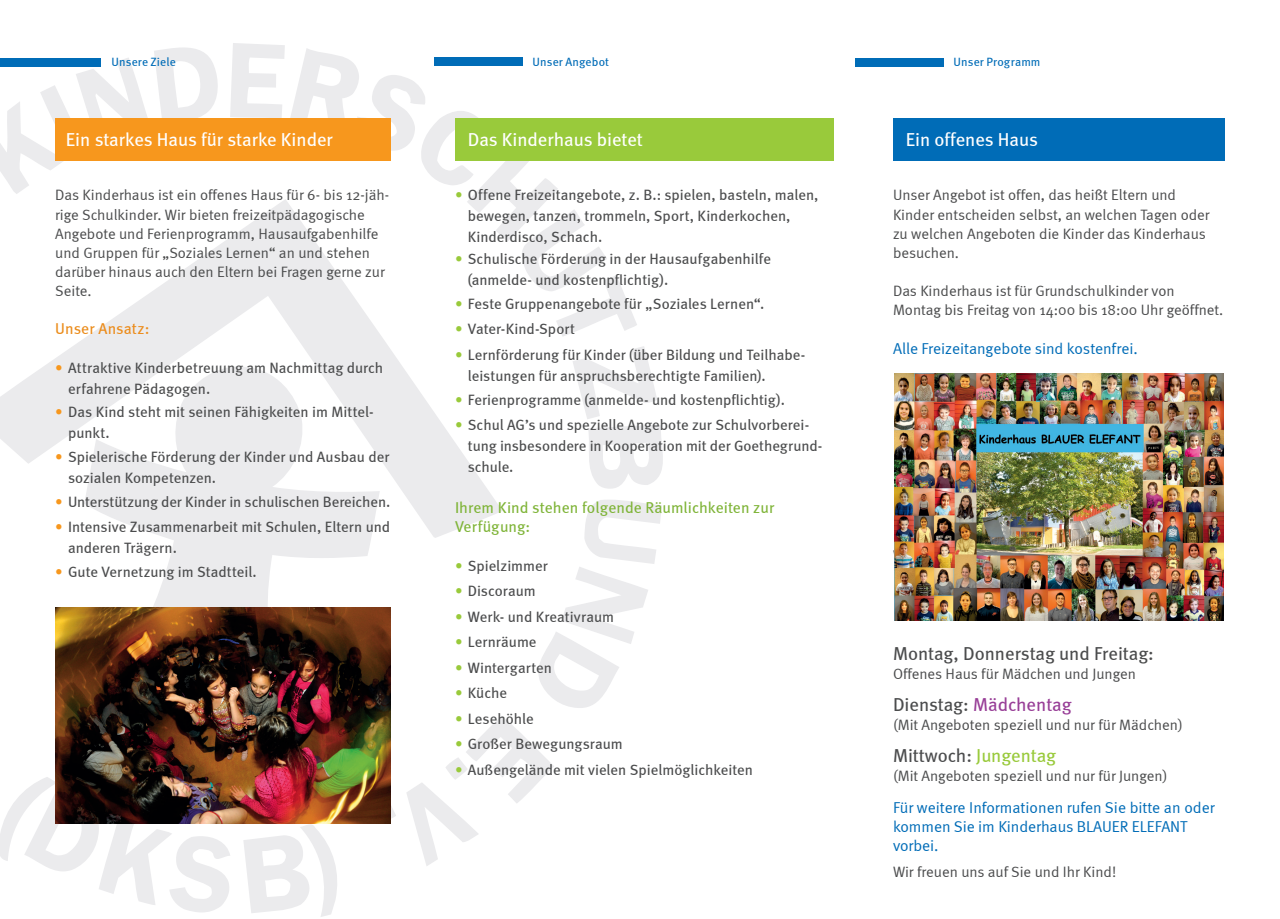
<style>
.page{position:relative;width:1280px;height:919px;background:#fff}
.page>*{position:absolute;margin:0;border:0;box-sizing:border-box;transform-origin:0 0}
.t1{font:18.75px "Meta";color:#fff}
.t2{font:18.75px "Meta";color:#4b4c4d}
.t3{font:18.75px "Meta";color:#983e97}
.t4{font:15.75px/18.9px "Meta Normal";letter-spacing:-.005em;color:#006cb7}
.t5{font:15.75px/19.2px "Meta";letter-spacing:.005em;color:#7fb438}
.t6{font:15.75px "Meta";letter-spacing:.005em;color:#eb8c1b}
.t7{font:15px/21px "Meta";color:#4b4c4d}
.t8{font:15px/19.2px "Meta Normal";color:#4b4c4d}
.t9{font:12px "Meta";letter-spacing:.01em;color:#006cb7}
.s1{color:#f7971d}
.s2{color:#99ca3b}
.s3{color:#4b4c4d}
</style>
<div class="page">
<svg style="left:0;top:43px;width:663px;height:874px"></svg>
<div style="left:0;top:58px;width:101px;height:8px;background:#006cb7"></div>
<div style="left:855px;top:58px;width:88px;height:8px;background:#006cb7"></div>
<div style="left:55px;top:118px;width:336px;height:43px;background:#f7971d"></div>
<div style="left:455px;top:118px;width:378px;height:43px;background:#99ca3b"></div>
<div style="left:893px;top:118px;width:332px;height:43px;background:#006cb7"></div>
<div style="left:434px;top:58px;width:88px;height:8px;background:#006cb7"></div>
<img style="left:55px;top:607px;width:335px;height:216px">
<img style="left:894px;top:373px;width:329px;height:247px">
<p class="t9" style="left:533px;top:55px;width:78px">Unser Angebot</p>
<p class="t9" style="left:112px;top:55px;width:66px">Unsere Ziele</p>
<p class="t9" style="left:954px;top:55px;width:88px">Unser Programm</p>
<p class="t1" style="left:66px;top:128px;width:269px">Ein starkes Haus für starke Kinder</p>
<p class="t1" style="left:468px;top:128px;width:177px">Das Kinderhaus bietet</p>
<p class="t1" style="left:906px;top:128px;width:134px">Ein offenes Haus</p>
<p class="t8" style="left:55px;top:185px;width:335px">Das Kinderhaus ist ein offenes Haus für 6- bis 12-jäh&shy;rige Schulkinder. Wir bieten freizeitpädagogische Angebote und Ferienprogramm, Hausaufgabenhilfe und Gruppen für „Soziales Lernen“ an und stehen darüber hinaus auch den Eltern bei Fragen gerne zur Seite.</p>
<p class="t6" style="left:55px;top:319px;width:96px">Unser Ansatz:</p>
<p class="t7" style="left:68px;top:357px;width:317px;text-indent:-13px"><span class="s1">•</span> Attraktive Kinderbetreuung am Nachmittag durch erfahrene Pädagogen.</p>
<p class="t7" style="left:68px;top:401px;width:307px;text-indent:-13px"><span class="s1">•</span> Das Kind steht mit seinen Fähigkeiten im Mittel&shy;punkt.</p>
<p class="t7" style="left:68px;top:446px;width:323px;text-indent:-13px"><span class="s1">•</span> Spielerische Förderung der Kinder und Ausbau der sozialen Kompetenzen.</p>
<p class="t7" style="left:55px;top:490px;width:337px"><span class="s1">•</span> Unterstützung der Kinder in schulischen Bereichen.</p>
<p class="t7" style="left:68px;top:516px;width:324px;text-indent:-13px"><span class="s1">•</span> Intensive Zusammenarbeit mit Schulen, Eltern und anderen Trägern.</p>
<p class="t7" style="left:55px;top:561px;width:203px"><span class="s1">•</span> Gute Vernetzung im Stadtteil.</p>
<p class="t7" style="left:468px;top:184px;width:352px;text-indent:-13px"><span class="s2">•</span> Offene Freizeitangebote, z. B.: spielen, basteln, malen, bewegen, tanzen, trommeln, Sport, Kinderkochen,<br>Kinderdisco, Schach.</p>
<p class="t7" style="left:468px;top:248px;width:305px;text-indent:-13px"><span class="s2">•</span> Schulische Förderung in der Hausaufgabenhilfe (anmelde- und kostenpflichtig).</p>
<p class="t7" style="left:455px;top:293px;width:311px"><span class="s2">•</span> Feste Gruppenangebote für „Soziales Lernen“.</p>
<p class="t7" style="left:455px;top:318px;width:121px"><span class="s2">•</span> Vater-Kind-Sport</p>
<p class="t7" style="left:468px;top:344px;width:339px;text-indent:-13px"><span class="s2">•</span> Lernförderung für Kinder (über Bildung und Teilhabe&shy;leistungen für anspruchsberechtigte Familien).</p>
<p class="t7" style="left:455px;top:388px;width:331px"><span class="s2">•</span> Ferienprogramme (anmelde- und kostenpflichtig).</p>
<p class="t7" style="left:468px;top:414px;width:356px;text-indent:-13px"><span class="s2">•</span> Schul AG’s und spezielle Angebote zur Schulvorberei&shy;tung insbesondere in Kooperation mit der Goethegrund&shy;schule.</p>
<p class="t5" style="left:455px;top:498px;width:321px">Ihrem Kind stehen folgende Räumlichkeiten zur<br>Verfügung:</p>
<p class="t7" style="left:455px;top:554px;width:94px"><span class="s2">•</span> Spielzimmer</p>
<p class="t7" style="left:455px;top:580px;width:82px"><span class="s2">•</span> Discoraum</p>
<p class="t7" style="left:455px;top:605px;width:161px"><span class="s2">•</span> Werk- und Kreativraum</p>
<p class="t7" style="left:455px;top:631px;width:83px"><span class="s2">•</span> Lernräume</p>
<p class="t7" style="left:455px;top:656px;width:98px"><span class="s2">•</span> Wintergarten</p>
<p class="t7" style="left:455px;top:682px;width:54px"><span class="s2">•</span> Küche</p>
<p class="t7" style="left:455px;top:707px;width:80px"><span class="s2">•</span> Lesehöhle</p>
<p class="t7" style="left:455px;top:733px;width:169px"><span class="s2">•</span> Großer Bewegungsraum</p>
<p class="t7" style="left:455px;top:758px;width:300px"><span class="s2">•</span> Außengelände mit vielen Spielmöglichkeiten</p>
<p class="t8" style="left:893px;top:185px;width:318px">Unser Angebot ist offen, das heißt Eltern und Kinder entscheiden selbst, an welchen Tagen oder zu welchen Angeboten die Kinder das Kinderhaus besuchen.</p>
<p class="t8" style="left:893px;top:281px;width:332px">Das Kinderhaus ist für Grundschulkinder von<br>Montag bis Freitag von 14:00 bis 18:00 Uhr geöffnet.</p>
<p class="t4" style="left:893px;top:338px;width:246px">Alle Freizeitangebote sind kostenfrei.</p>
<p class="t8" style="left:893px;top:542px;width:12px">w</p>
<p class="t2" style="left:893px;top:642px;width:262px">Montag, Donnerstag und Freitag:</p>
<p class="t8" style="left:893px;top:664px;width:244px">Offenes Haus für Mädchen und Jungen</p>
<p class="t3" style="left:893px;top:693px;width:180px"><span class="s3">Dienstag:</span> Mädchentag</p>
<p class="t8" style="left:893px;top:715px;width:291px">(Mit Angeboten speziell und nur für Mädchen)</p>
<p class="t2" style="left:893px;top:744px;width:165px">Mittwoch: <span class="s2">Jungentag</span></p>
<p class="t8" style="left:893px;top:766px;width:276px">(Mit Angeboten speziell und nur für Jungen)</p>
<p class="t4" style="left:893px;top:797px;width:323px">Für weitere Informationen rufen Sie bitte an oder kommen Sie im Kinderhaus BLAUER ELEFANT vorbei.</p>
<p class="t8" style="left:893px;top:861px;width:225px">Wir freuen uns auf Sie und Ihr Kind!</p>
</div>
